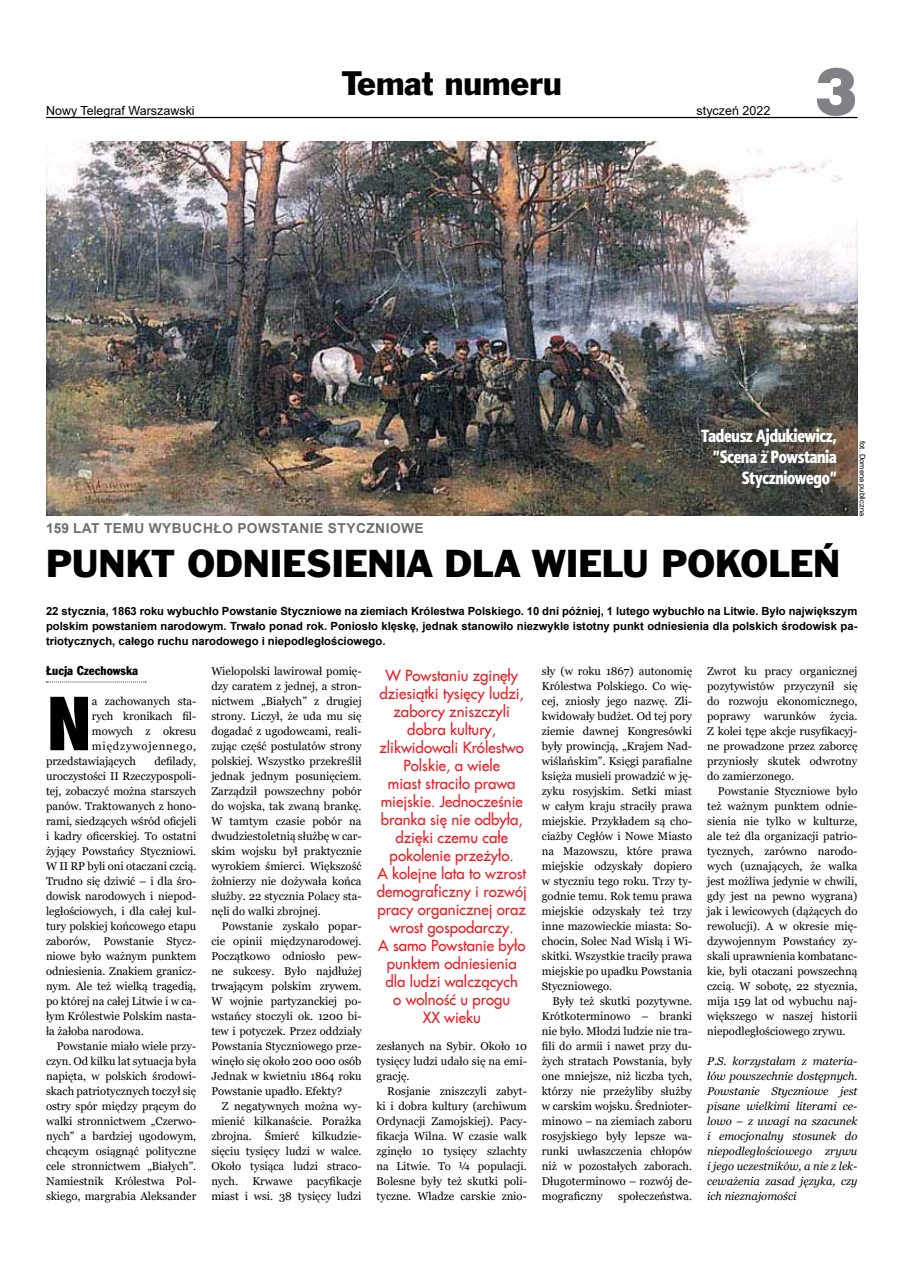
<style>
.page{position:relative;width:900px;height:1276px;background:#fff}
.page>*{position:absolute;margin:0;border:0;box-sizing:border-box;transform-origin:0 0}
.t1{font:800 70.88px "Fujiyama";color:#000}
.t2{font:65px "Swis 721 Blk EU";color:#808285}
.t3{font:35.5px "Frank Goth EU";color:#000}
.t4{font:31px "Frank Goth EU";color:#000}
.t5{font:17.88px/20.6px "Aerton Cnd TTEFN Black";letter-spacing:-.015em;color:#fff;text-align:right}
.t6{font:15px/18px "Fujiyama 2";color:#ed1d24;text-align:center}
.t7{font:700 13.75px "Arial";letter-spacing:.035em;color:#6d6e71}
.t8{font:12.5px "Arial";color:#000}
.t9{font:12.5px "Frank Goth Cn EU";color:#000}
.t10{font:11.25px/15px "Georgia";color:#000;text-align:justify}
.t11{font:700 11.25px/15px "Arial";color:#000;text-align:justify}
.t12{font:italic 11.25px/15px "Georgia";color:#000;text-align:justify}
.t13{font:11.25px "Georgia";letter-spacing:.07em;color:#000}
.t14{font:7.5px "Arial";color:#000}
</style>
<div class="page">
<hr style="left:46px;top:117px;width:811px;height:1px;background:#000">
<img style="left:46px;top:142px;width:811px;height:373px">
<svg style="left:46px;top:681px;width:100px;height:1px"></svg>
<p class="t8" style="left:46px;top:102px;width:150px">Nowy Telegraf Warszawski</p>
<h3 class="t4" style="left:342px;top:64px;width:222px">TEMAT NUMERU</h3>
<p class="t8" style="left:697px;top:102px;width:75px">styczeń 2022</p>
<h2 class="t2" style="left:815px;top:50px;width:44px">3</h2>
<h3 class="t5" style="left:701px;top:426px;width:137px">Tadeusz Ajdukiewicz, "Scena z Powstania<br>Styczniowego"</h3>
<p class="t14" style="left:868px;top:441px;width:76px;rotate:90deg">fot. Domena publiczna</p>
<p class="t7" style="left:46px;top:519px;width:379px">159 lat temu wybuchło Powstanie Styczniowe</p>
<h3 class="t3" style="left:46px;top:542px;width:796px">PUN KT ODN IESIEN IA DLA WIELU POKOLEŃ</h3>
<p class="t11" style="left:46px;top:604px;width:813px">22 stycznia, 1863 roku wybuchło Powstanie Styczniowe na ziemiach Królestwa Polskiego. 10 dni później, 1 lutego wybuchło na Litwie. Było największym polskim powstaniem narodowym. Trwało ponad rok. Poniosło klęskę, jednak stanowiło niezwykle istotny punkt odniesienia dla polskich środowisk pa&shy;triotycznych, całego ruchu narodowego i niepodległościowego.</p>
<p class="t9" style="left:46px;top:662px;width:94px">Łucja Czechowska</p>
<h1 class="t1" style="left:46px;top:676px;width:48px">N</h1>
<p class="t10" style="left:92px;top:694px;width:106px">a zachowanych sta-</p>
<p class="t10" style="left:707px;top:663px;width:152px">Zwrot ku pracy organicznej pozytywistów przyczynił się do rozwoju ekonomicznego, poprawy warunków życia.<br>Z kolei tępe akcje rusyfikacyj&shy;ne prowadzone przez zaborcę przyniosły skutek odwrotny do zamierzonego.</p>
<p class="t10" style="left:707px;top:783px;width:152px;text-indent:11px">Powstanie Styczniowe było też ważnym punktem odnie&shy;sienia nie tylko w kulturze, ale też dla organizacji patrio&shy;tycznych, zarówno narodo&shy;wych (uznających, że walka jest możliwa jedynie w chwili, gdy jest na pewno wygrana) jak i lewicowych (dążących do rewolucji). A w okresie mię&shy;dzywojennym Powstańcy zy&shy;skali uprawnienia kombatanc&shy;kie, byli otaczani powszechną czcią. W sobotę, 22 stycznia, mija 159 lat od wybuchu naj&shy;większego w naszej historii niepodległościowego zrywu.</p>
<p class="t12" style="left:707px;top:1053px;width:152px">p.s. korzystałam z materia&shy;łów powszechnie dostępnych.<br>Powstanie Styczniowe jest pisane wielkimi literami ce&shy;lowo – z uwagi na szacunek i emocjonalny stosunek do niepodległościowego zrywu i jego uczestników, a nie z lek&shy;ceważenia zasad języka, czy ich nieznajomości</p>
<p class="t10" style="left:542px;top:664px;width:152px">sły (w roku 1867) autonomię Królestwa Polskiego. Co wię&shy;cej, zniosły jego nazwę. Zli&shy;kwidowały budżet. Od tej pory ziemie dawnej Kongresówki były prowincją, „Krajem Nad&shy;wiślańskim”. Księgi parafialne księża musieli prowadzić w ję&shy;zyku rosyjskim. Setki miast w całym kraju straciły prawa miejskie. Przykładem są cho&shy;ciażby Cegłów i Nowe Miasto na Mazowszu, które prawa miejskie odzyskały dopiero w styczniu tego roku. Trzy ty&shy;godnie temu. Rok temu prawa miejskie odzyskały też trzy inne mazowieckie miasta: So&shy;chocin, Solec Nad Wisłą i Wi&shy;skitki. Wszystkie traciły prawa miejskie po upadku Powstania Styczniowego.</p>
<p class="t10" style="left:542px;top:993px;width:152px;text-indent:11px">Były też skutki pozytywne.<br>Krótkoterminowo – branki nie było. Młodzi ludzie nie tra&shy;fili do armii i nawet przy du&shy;żych stratach Powstania, były one mniejsze, niż liczba tych, którzy nie przeżyliby służby w carskim wojsku. Średnioter&shy;minowo – na ziemiach zaboru rosyjskiego były lepsze wa&shy;runki uwłaszczenia chłopów niż w pozostałych zaborach.<br>Długoterminowo – rozwój de&shy;mograficzny</p>
<p class="t10" style="left:211px;top:664px;width:152px">Wielopolski lawirował pomię&shy;dzy caratem z jednej, a stron&shy;nictwem „Białych” z drugiej strony. Liczył, że uda mu się dogadać z ugodowcami, reali&shy;zując część postulatów strony polskiej. Wszystko przekreślił jednak jednym posunięciem.<br>Zarządził powszechny pobór do wojska, tak zwaną brankę.<br>W tamtym czasie pobór na dwudziestoletnią służbę w car&shy;skim wojsku był praktycznie wyrokiem śmierci. Większość żołnierzy nie dożywała końca służby. 22 stycznia Polacy sta&shy;nęli do walki zbrojnej.</p>
<p class="t10" style="left:211px;top:919px;width:152px;text-indent:11px">Powstanie zyskało popar&shy;cie opinii międzynarodowej.<br>Początkowo odniosło pew&shy;ne sukcesy. Było najdłużej trwającym polskim zrywem.<br>W wojnie partyzanckiej po&shy;wstańcy stoczyli ok. 1200 bi&shy;tew i potyczek. Przez oddziały Powstania Styczniowego prze&shy;winęło się około 200 000 osób Jednak w kwietniu 1864 roku Powstanie upadło. Efekty?</p>
<p class="t10" style="left:211px;top:1099px;width:152px;text-indent:11px">Z negatywnych można wy&shy;mienić kilkanaście. Porażka zbrojna. Śmierć kilkudzie&shy;sięciu tysięcy ludzi w walce.<br>Około tysiąca ludzi straco&shy;nych.</p>
<p class="t6" style="left:377px;top:665px;width:152px">W Powstaniu zginęły dziesiątki tysięcy ludzi, zaborcy zniszczyli dobra kultury, zlikwidowali Królestwo<br>Polskie, a wiele<br>miast straciło prawa miejskie. Jednocześnie branka się nie odbyła, dzięki czemu całe pokolenie przeżyło.<br>A kolejne lata to wzrost demograficzny i rozwój pracy organicznej oraz wrost gospodarczy.<br>A samo Powstanie było punktem odniesienia dla ludzi walczących<br>o wolność u progu<br>XX wieku</p>
<p class="t10" style="left:92px;top:709px;width:106px">rych kronikach fil-</p>
<p class="t10" style="left:92px;top:724px;width:106px">mowych z okresu</p>
<p class="t13" style="left:92px;top:739px;width:106px">międzywojennego,</p>
<p class="t10" style="left:46px;top:754px;width:91px">przedstawiających</p>
<p class="t10" style="left:46px;top:754px;width:152px;text-indent:108px">defilady, uroczystości II Rzeczypospoli&shy;tej, zobaczyć można starszych panów. Traktowanych z hono&shy;rami, siedzących wśród oficjeli i kadry oficerskiej. To ostatni żyjący Powstańcy Styczniowi.<br>W II RP byli oni otaczani czcią.<br>Trudno się dziwić – i dla śro&shy;dowisk narodowych i niepod&shy;ległościowych, i dla całej kul&shy;tury polskiej końcowego etapu zaborów, Powstanie Stycz&shy;niowe było ważnym punktem odniesienia. Znakiem granicz&shy;nym. Ale też wielką tragedią, po której na całej Litwie i w ca&shy;łym Królestwie Polskim nasta&shy;ła żałoba narodowa.</p>
<p class="t10" style="left:46px;top:1039px;width:152px;text-indent:11px">Powstanie miało wiele przy&shy;czyn. Od kilku lat sytuacja była napięta, w polskich środowi&shy;skach patriotycznych toczył się ostry spór między prącym do walki stronnictwem „Czerwo&shy;nych” a bardziej ugodowym, chcącym osiągnąć polityczne cele stronnictwem „Białych”.<br>Namiestnik Królestwa Pol&shy;skiego, margrabia Aleksander</p>
<p class="t10" style="left:377px;top:1039px;width:152px">zesłanych na Sybir. Około 10 tysięcy ludzi udało się na emi&shy;grację.</p>
<p class="t10" style="left:377px;top:1084px;width:152px;text-indent:11px">Rosjanie zniszczyli zabyt&shy;ki i dobra kultury (archiwum Ordynacji Zamojskiej). Pacy&shy;fikacja Wilna. W czasie walk zginęło 10 tysięcy szlachty na Litwie. To ¼ populacji.<br>Bolesne były też skutki poli&shy;tyczne. Władze carskie znio-</p>
<p class="t10" style="left:211px;top:1174px;width:152px;text-align:right">pacyfikacje<br>miast i wsi. 38 tysięcy ludzi</p>
<p class="t10" style="left:252px;top:1174px;width:42px">Krwawe</p>
<p class="t10" style="left:618px;top:1188px;width:75px">społeczeństwa.</p>
</div>
